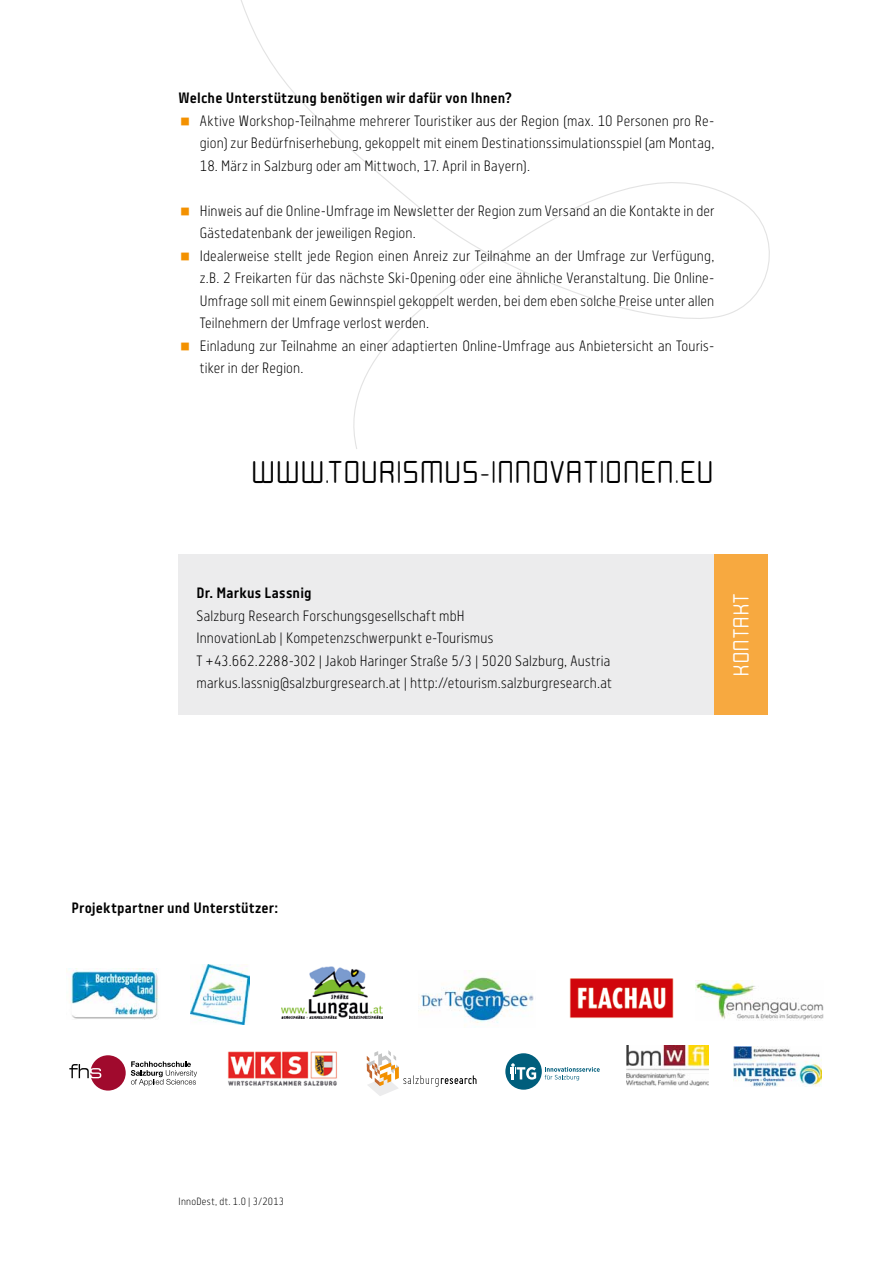
<style>
.page{position:relative;width:893px;height:1263px;background:#fff}
.page>*{position:absolute;margin:0;border:0;box-sizing:border-box;transform-origin:0 0}
.t1{font:30px "Moondog Thirty";letter-spacing:.01em;color:#000}
.t2{font:21px "Moondog Thirty";letter-spacing:.02em;color:#fff}
.t3{font:300 15px/22.5px "Centima";letter-spacing:.01em;color:#000}
.t4{font:700 15px "Centima";letter-spacing:.01em;color:#000}
.t5{font:300 10.5px "Centima";letter-spacing:.025em;color:#000}
</style>
<div class="page">
<svg style="left:241px;top:0;width:529px;height:449px"></svg>
<div style="left:179px;top:554px;width:535px;height:160px;background:#ececed"></div>
<div style="left:714px;top:554px;width:54px;height:160px;background:#f7a940"></div>
<svg style="left:545px;top:1067px;width:55px;height:13px"></svg>
<div style="left:505px;top:1053px;width:37px;height:37px;background:#005e7c;border-radius:50%"></div>
<svg style="left:510px;top:1063px;width:26px;height:16px"></svg>
<img style="left:627px;top:1045px;width:82px;height:40px">
<img style="left:734px;top:1046px;width:88px;height:40px">
<img style="left:66px;top:969px;width:93px;height:50px">
<img style="left:190px;top:964px;width:60px;height:60px">
<img style="left:281px;top:967px;width:102px;height:51px">
<img style="left:418px;top:971px;width:116px;height:55px">
<img style="left:569px;top:978px;width:105px;height:40px">
<img style="left:695px;top:980px;width:128px;height:41px">
<svg style="left:367px;top:1050px;width:109px;height:46px"></svg>
<svg style="left:69px;top:1055px;width:128px;height:35px"></svg>
<img style="left:227px;top:1051px;width:110px;height:35px">
<p class="t4" style="left:179px;top:89px;width:335px">Welche Unterstützung benötigen wir dafür von Ihnen?</p>
<p class="t3" style="left:200px;top:110px;width:516px">Aktive Workshop-Teilnahme mehrerer Touristiker aus der Region (max. 10 Personen pro Re&shy;gion) zur Bedürfniserhebung, gekoppelt mit einem Destinationssimulationsspiel (am Montag,</p>
<p class="t3" style="left:200px;top:155px;width:332px">18. März in Salzburg oder am Mittwoch, 17. April in Bayern).</p>
<p class="t3" style="left:200px;top:200px;width:516px">Hinweis auf die Online-Umfrage im Newsletter der Region zum Versand an die Kontakte in der Gästedatenbank der jeweiligen Region.<br>Idealerweise stellt jede Region einen Anreiz zur Teilnahme an der Umfrage zur Verfügung, z.B. 2 Freikarten für das nächste Ski-Opening oder eine ähnliche Veranstaltung. Die Online-Umfrage soll mit einem Gewinnspiel gekoppelt werden, bei dem eben solche Preise unter allen Teilnehmern der Umfrage verlost werden.<br>Einladung zur Teilnahme an einer adaptierten Online-Umfrage aus Anbietersicht an Touris&shy;tiker in der Region.</p>
<h1 class="t1" style="left:252px;top:453px;width:464px">WWW.TOURISMUS-INNOVATIONEN.EU</h1>
<p class="t4" style="left:196px;top:584px;width:117px">Dr. Markus Lassnig</p>
<p class="t3" style="left:196px;top:605px;width:417px">Salzburg Research Forschungsgesellschaft mbH<br>InnovationLab | Kompetenzschwerpunkt e-Tourismus<br>T +43.662.2288-302 | Jakob Haringer Straße 5/3 | 5020 Salzburg, Austria markus.lassnig@salzburgresearch.at | http://etourism.salzburgresearch.at</p>
<h2 class="t2" style="left:728px;top:676px;width:85px;rotate:-90deg">KONTAKT</h2>
<p class="t4" style="left:71px;top:899px;width:208px">Projektpartner und Unterstützer:</p>
<p class="t5" style="left:179px;top:1195px;width:107px">InnoDest, dt. 1.0 | 3/2013</p>
</div>
